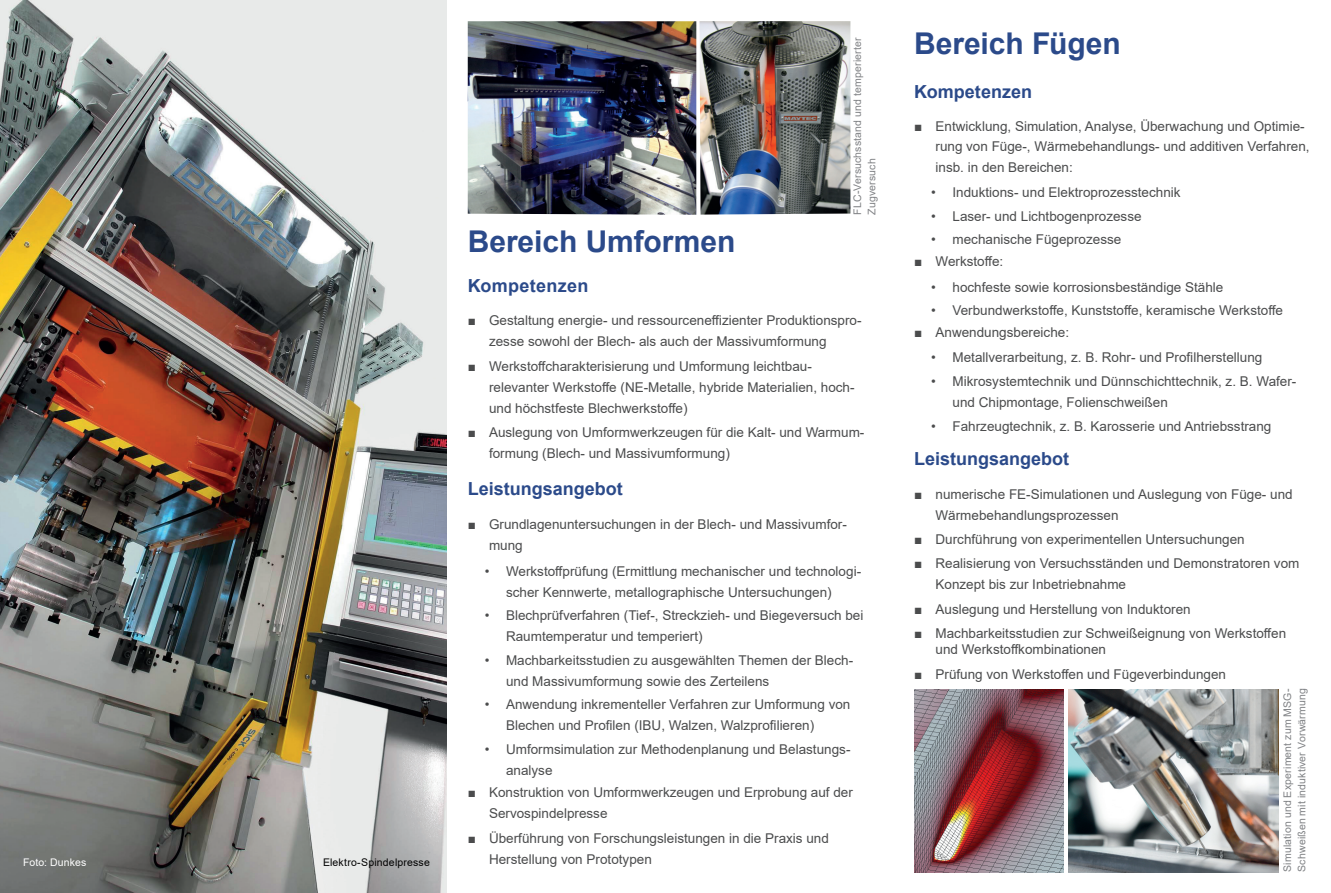
<style>
.page{position:relative;width:1331px;height:893px;background:#fff}
.page>*{position:absolute;margin:0;border:0;box-sizing:border-box;transform-origin:0 0}
.Headline{font:700 30px "Arial";letter-spacing:-.005em;color:#2b4a8a}
.Teilüberschriften{font:700 18px "Arial";color:#2b4a8a}
.Absatzformat_1{font:13.5px/21px "Arial";color:#4b4c4d}
.Absatzformat_2{font:13.5px/21px "Arial";color:#4b4c4d}
.Bildunterschrift{font:10.5px/14.2px "Arial";letter-spacing:.015em;color:#808285}
.Bildunterschrift-2{font:10.5px "Arial";letter-spacing:.015em;color:#000}
.Bildunterschrift-3{font:10.5px "Arial";letter-spacing:.01em;color:#fff}
</style>
<div class="page">
<img style="left:0;top:0;width:446px;height:893px">
<img style="left:468px;top:21px;width:228px;height:194px">
<img style="left:699px;top:21px;width:151px;height:194px">
<img style="left:1068px;top:690px;width:210px;height:182px">
<img style="left:914px;top:690px;width:149px;height:182px">
<p class="Bildunterschrift-3" style="left:23px;top:855px;width:65px">Foto: Dunkes</p>
<p class="Bildunterschrift-2" style="left:323px;top:855px;width:108px">Elektro-Spindelpresse</p>
<p class="Headline" style="left:468px;top:220px;width:269px">Bereich Umformen</p>
<p class="Bildunterschrift" style="left:850px;top:215px;width:179px;rotate:-90deg">FLC-Versuchsstand und temperierter<br>Zugversuch</p>
<p class="Teilüberschriften" style="left:468px;top:273px;width:122px">Kompetenzen</p>
<p class="Absatzformat_1" style="left:489px;top:310px;width:374px;text-indent:-21px">■ Gestaltung energie- und ressourceneffizienter Produktionspro&shy;zesse sowohl der Blech- als auch der Massivumformung</p>
<p class="Absatzformat_1" style="left:489px;top:355px;width:367px;text-indent:-21px">■ Werkstoffcharakterisierung und Umformung leichtbau&shy;relevanter Werkstoffe (NE-Metalle, hybride Materialien, hoch&shy;und höchstfeste Blechwerkstoffe)</p>
<p class="Absatzformat_1" style="left:489px;top:422px;width:377px;text-indent:-21px">■ Auslegung von Umformwerkzeugen für die Kalt- und Warmum&shy;formung (Blech- und Massivumformung)</p>
<p class="Teilüberschriften" style="left:468px;top:476px;width:157px">Leistungsangebot</p>
<p class="Absatzformat_1" style="left:489px;top:514px;width:359px;text-indent:-21px">■ Grundlagenuntersuchungen in der Blech- und Massivumfor&shy;mung</p>
<p class="Absatzformat_2" style="left:506px;top:560px;width:357px;text-indent:-21px">• Werkstoffprüfung (Ermittlung mechanischer und technologi&shy;scher Kennwerte, metallographische Untersuchungen)</p>
<p class="Absatzformat_2" style="left:506px;top:605px;width:359px;text-indent:-21px">• Blechprüfverfahren (Tief-, Streckzieh- und Biegeversuch bei<br>Raumtemperatur und temperiert)</p>
<p class="Absatzformat_2" style="left:506px;top:649px;width:349px;text-indent:-21px">• Machbarkeitsstudien zu ausgewählten Themen der Blech&shy;und Massivumformung sowie des Zerteilens</p>
<p class="Absatzformat_2" style="left:506px;top:694px;width:346px;text-indent:-21px">• Anwendung inkrementeller Verfahren zur Umformung von<br>Blechen und Profilen (IBU, Walzen, Walzprofilieren)</p>
<p class="Absatzformat_2" style="left:506px;top:739px;width:346px;text-indent:-21px">• Umformsimulation zur Methodenplanung und Belastungs&shy;analyse</p>
<p class="Absatzformat_1" style="left:489px;top:782px;width:365px;text-indent:-21px">■ Konstruktion von Umformwerkzeugen und Erprobung auf der<br>Servospindelpresse</p>
<p class="Absatzformat_1" style="left:489px;top:827px;width:341px;text-indent:-21px">■ Überführung von Forschungsleistungen in die Praxis und<br>Herstellung von Prototypen</p>
<p class="Headline" style="left:914px;top:22px;width:208px">Bereich Fügen</p>
<p class="Teilüberschriften" style="left:914px;top:79px;width:119px">Kompetenzen</p>
<p class="Absatzformat_1" style="left:935px;top:116px;width:376px;line-height:20.2px;text-indent:-21px">■ Entwicklung, Simulation, Analyse, Überwachung und Optimie&shy;rung von Füge-, Wärmebehandlungs- und additiven Verfahren, insb. in den Bereichen:</p>
<p class="Absatzformat_2" style="left:931px;top:182px;width:251px">• Induktions- und Elektroprozesstechnik</p>
<p class="Absatzformat_2" style="left:931px;top:206px;width:212px">• Laser- und Lichtbogenprozesse</p>
<p class="Absatzformat_2" style="left:931px;top:229px;width:192px">• mechanische Fügeprozesse</p>
<p class="Absatzformat_1" style="left:914px;top:251px;width:90px">■ Werkstoffe:</p>
<p class="Absatzformat_2" style="left:931px;top:276px;width:294px">• hochfeste sowie korrosionsbeständige Stähle</p>
<p class="Absatzformat_2" style="left:931px;top:300px;width:353px">• Verbundwerkstoffe, Kunststoffe, keramische Werkstoffe</p>
<p class="Absatzformat_1" style="left:914px;top:321px;width:156px">■ Anwendungsbereiche:</p>
<p class="Absatzformat_2" style="left:931px;top:347px;width:333px">• Metallverarbeitung, z. B. Rohr- und Profilherstellung</p>
<p class="Absatzformat_2" style="left:952px;top:371px;width:345px;text-indent:-21px">• Mikrosystemtechnik und Dünnschichttechnik, z. B. Wafer&shy;und Chipmontage, Folienschweißen</p>
<p class="Absatzformat_2" style="left:931px;top:415px;width:342px">• Fahrzeugtechnik, z. B. Karosserie und Antriebsstrang</p>
<p class="Teilüberschriften" style="left:914px;top:446px;width:157px">Leistungsangebot</p>
<p class="Absatzformat_1" style="left:935px;top:483px;width:359px;text-indent:-21px">■ numerische FE-Simulationen und Auslegung von Füge- und<br>Wärmebehandlungsprozessen</p>
<p class="Absatzformat_1" style="left:914px;top:529px;width:332px">■ Durchführung von experimentellen Untersuchungen</p>
<p class="Absatzformat_1" style="left:935px;top:553px;width:365px;text-indent:-21px">■ Realisierung von Versuchsständen und Demonstratoren vom<br>Konzept bis zur Inbetriebnahme</p>
<p class="Absatzformat_1" style="left:914px;top:598px;width:278px">■ Auslegung und Herstellung von Induktoren</p>
<p class="Absatzformat_1" style="left:935px;top:625px;width:352px;line-height:16.2px;text-indent:-21px">■ Machbarkeitsstudien zur Schweißeignung von Werkstoffen und Werkstoffkombinationen</p>
<p class="Absatzformat_1" style="left:914px;top:663px;width:313px">■ Prüfung von Werkstoffen und Fügeverbindungen</p>
<p class="Bildunterschrift" style="left:1280px;top:872px;width:185px;rotate:-90deg">Simulation und Experiment zum MSG-<br>Schweißen mit induktiver Vorwärmung</p>
</div>
